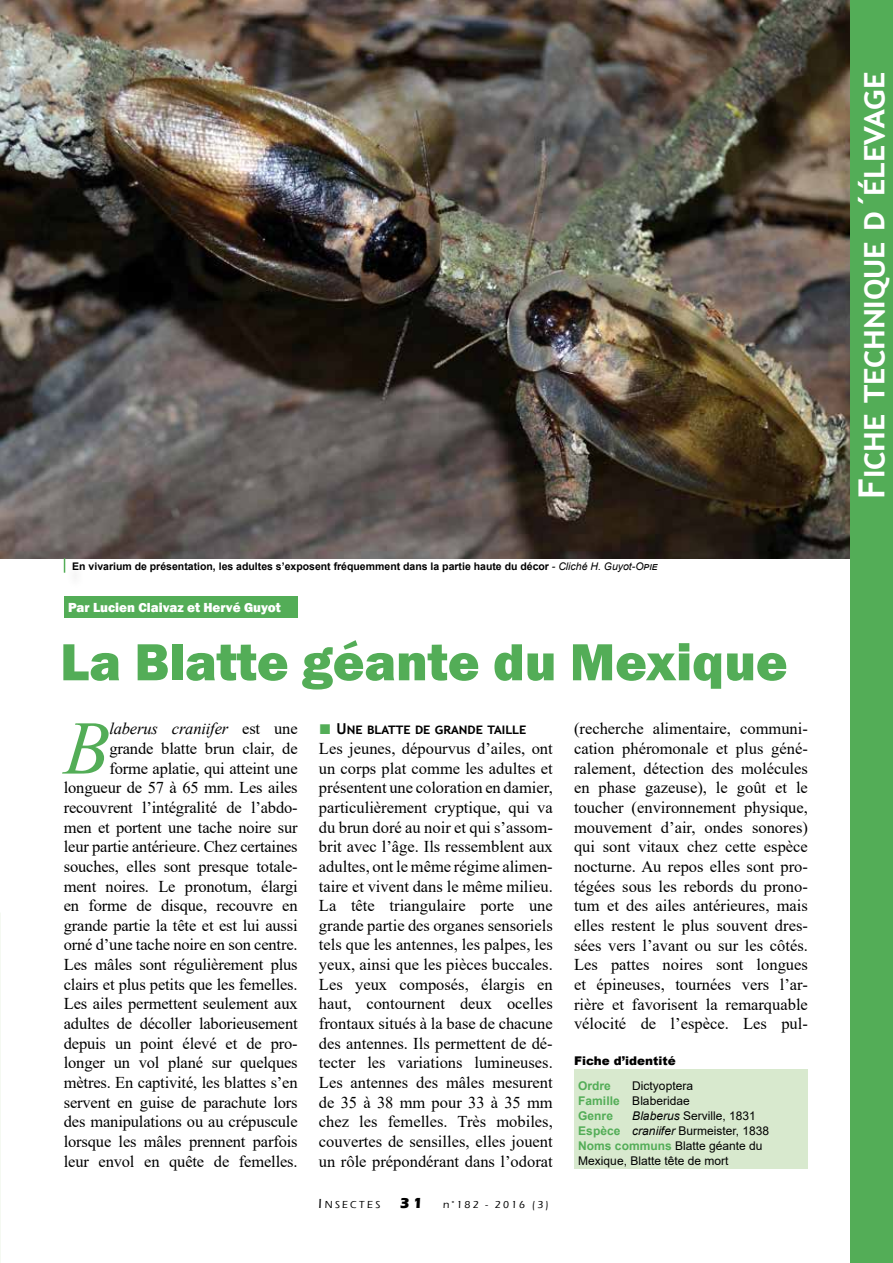
<style>
.page{position:relative;width:893px;height:1263px;background:#fff}
.page>*{position:absolute;margin:0;border:0;box-sizing:border-box;transform-origin:0 0}
.t1{font:italic 75.9px "Times New Roman";color:#53ad57}
.t2{font:800 54px "Franklin Gothic";color:#53ad57}
.t3{font:700 36px "Trebuchet MS";color:#fff}
.t4{font:16.5px/19.6px "Times New Roman";letter-spacing:-.01em;color:#000;text-align:justify}
.t5{font:700 15px "Trebuchet MS";color:#000}
.t6{font:800 13.5px "Franklin Gothic";color:#fff}
.t7{font:12px/15px "Arial";color:#000}
.t8{font:900 12px "Arial";color:#000}
.t9{font:700 12px "Arial";color:#53ad57}
.t10{font:700 10.5px "Arial";color:#000}
.t11{font:500 10.5px "Eras ITC";letter-spacing:.2em;color:#000}
.s1{font-weight:400;font-style:italic}
.s2{font-style:italic}
.s3{font-family:"Century Gothic";font-weight:400;font-size:21px;color:#53ad57}
.s4{font-size:13.5px}
.s5{font-weight:700;font-size:15px}
.s6{font-weight:700;color:#53ad57}
</style>
<div class="page">
<div style="left:64px;top:596px;width:234px;height:22px;background:#53ad57"></div>
<img style="left:0;top:0;width:850px;height:558px">
<div style="left:850px;top:0;width:43px;height:1263px;background:#53ad57"></div>
<svg style="left:64px;top:558px;width:1px;height:15px"></svg>
<div style="left:574px;top:1069px;width:234px;height:100px;background:#d8e9ce"></div>
<p class="t10" style="left:72px;top:559px;width:587px">En vivarium de présentation, les adultes s’exposent fréquemment dans la partie haute du décor <span class="s1">- Cliché H. Guyot-Opie</span></p>
<p class="t6" style="left:68px;top:598px;width:214px">Par Lucien Claivaz et Hervé Guyot</p>
<h2 class="t2" style="left:60px;top:627px;width:729px">La Blatte géante du Mexique</h2>
<p class="t4" style="left:64px;top:718px;width:235px;text-align:right"><span class="s2">laberus craniifer</span> est une grande blatte brun clair, de<br>forme aplatie, qui atteint une longueur de 57 à 65 mm. Les ailes recouvrent l’intégralité de l’abdo&shy;men et portent une tache noire sur leur partie antérieure. Chez certaines souches, elles sont presque totale&shy;ment noires. Le pronotum, élargi en forme de disque, recouvre en grande partie la tête et est lui aussi orné d’une tache noire en son centre.<br>Les mâles sont régulièrement plus clairs et plus petits que les femelles.<br>Les ailes permettent seulement aux adultes de décoller laborieusement depuis un point élevé et de pro&shy;longer un vol plané sur quelques mètres. En captivité, les blattes s’en servent en guise de parachute lors des manipulations ou au crépuscule lorsque les mâles prennent parfois leur envol en quête de femelles.</p>
<p class="t5" style="left:319px;top:719px;width:209px"><span class="s3">■</span> Une blatte de grande taille</p>
<h1 class="t1" style="left:64px;top:696px;width:48px">B</h1>
<p class="t4" style="left:319px;top:738px;width:235px">Les jeunes, dépourvus d’ailes, ont un corps plat comme les adultes et présentent une coloration en damier, particulièrement cryptique, qui va du brun doré au noir et qui s’assom&shy;brit avec l’âge. Ils ressemblent aux adultes, ont le même régime alimen&shy;taire et vivent dans le même milieu.<br>La tête triangulaire porte une grande partie des organes sensoriels tels que les antennes, les palpes, les yeux, ainsi que les pièces buccales.<br>Les yeux composés, élargis en haut, contournent deux ocelles frontaux situés à la base de chacune des antennes. Ils permettent de dé&shy;tecter les variations lumineuses.<br>Les antennes des mâles mesurent de 35 à 38 mm pour 33 à 35 mm chez les femelles. Très mobiles, couvertes de sensilles, elles jouent un rôle prépondérant dans l’odorat</p>
<p class="t11" style="left:318px;top:1199px;width:232px"><span class="s4">I</span>NSECTES <span class="s5">31</span> n°182 - 2016 (3)</p>
<p class="t4" style="left:574px;top:718px;width:235px">(recherche alimentaire, communi&shy;cation phéromonale et plus géné&shy;ralement, détection des molécules en phase gazeuse), le goût et le toucher (environnement physique, mouvement d’air, ondes sonores) qui sont vitaux chez cette espèce nocturne. Au repos elles sont pro&shy;tégées sous les rebords du prono&shy;tum et des ailes antérieures, mais elles restent le plus souvent dres&shy;sées vers l’avant ou sur les côtés.<br>Les pattes noires sont longues et épineuses, tournées vers l’ar&shy;rière et favorisent la remarquable vélocité de l’espèce. Les pul-</p>
<p class="t8" style="left:574px;top:1052px;width:103px">Fiche d’identité</p>
<p class="t9" style="left:578px;top:1077px;width:34px">Ordre</p>
<p class="t7" style="left:578px;top:1078px;width:116px;text-indent:54px">Dictyoptera<br><span class="s6">Famille</span> Blaberidae<br><span class="s6">Genre</span></p>
<p class="t7" style="left:578px;top:1108px;width:192px;text-indent:54px"><span class="s2">Blaberus</span> Serville, 1831<br><span class="s6">Espèce</span> <span class="s2">craniifer</span> Burmeister, 1838<br><span class="s6">Noms communs</span> Blatte géante du<br>Mexique, Blatte tête de mort</p>
<h3 class="t3" style="left:849px;top:499px;width:429px;rotate:-90deg">Fiche technique d´élevage</h3>
</div>
